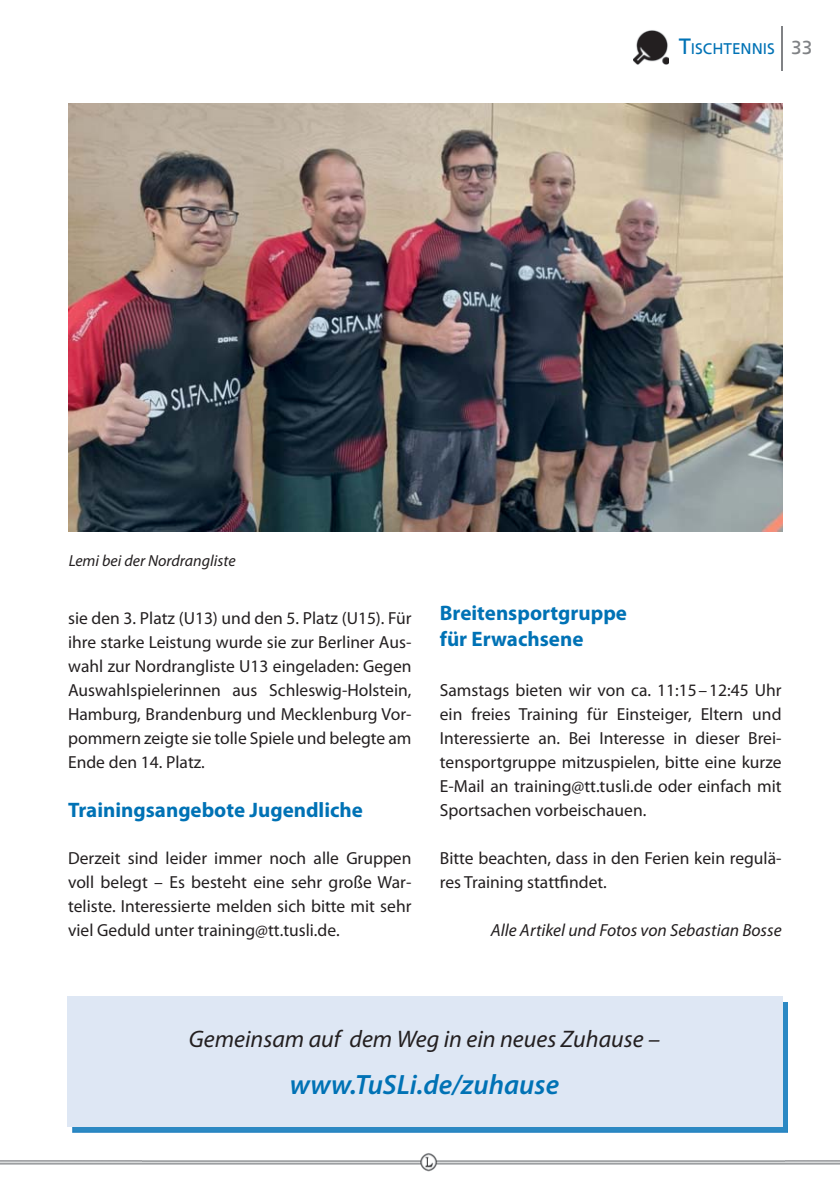
<style>
.page{position:relative;width:840px;height:1191px;background:#fff}
.page>*{position:absolute;margin:0;border:0;box-sizing:border-box;transform-origin:0 0}
.t1{font:italic 600 28px "Myriad Pro";color:#0072b5}
.t2{font:italic 24px "Myriad Pro";color:#231f20}
.t3{font:700 21px/26px "Myriad Pro";color:#0072b5}
.t4{font:17.6px/24px "Myriad Pro";color:#231f20;text-align:justify}
.t5{font:italic 17.6px "Myriad Pro";color:#231f20}
.t6{font:italic 16px "Myriad Pro";color:#231f20}
.t7{font:15.4px "Frutiger";color:#0072b5}
.s1{font-size:22px}
.s2{font-size:19px;color:#808285}
</style>
<div class="page">
<hr style="left:781px;top:26px;width:1px;height:45px;background:#808285">
<img style="left:0;top:1132px;width:143px;height:30px">
<img style="left:143px;top:1132px;width:642px;height:30px">
<img style="left:785px;top:1125px;width:54px;height:37px">
<img style="left:0;top:1162px;width:839px;height:10px">
<img style="left:633px;top:30px;width:35px;height:35px">
<img style="left:69px;top:103px;width:712px;height:428px">
<div style="left:72px;top:1002px;width:715px;height:130px;background:#2c89c3"></div>
<div style="left:67px;top:996px;width:714px;height:131px;background:#dee7f4"></div>
<p class="t7" style="left:678px;top:40px;width:135px"><span class="s1">T</span>ISCHTENNIS <span class="s2">33</span></p>
<p class="t6" style="left:69px;top:554px;width:168px">Lemi bei der Nordrangliste</p>
<p class="t4" style="left:68px;top:608px;width:345px">sie den 3. Platz (U13) und den 5. Platz (U15). Für ihre starke Leistung wurde sie zur Berliner Aus&shy;wahl zur Nordrangliste U13 eingeladen: Gegen Auswahlspielerinnen aus Schleswig-Holstein, Hamburg, Brandenburg und Mecklenburg Vor&shy;pommern zeigte sie tolle Spiele und belegte am Ende den 14. Platz.</p>
<p class="t3" style="left:68px;top:799px;width:296px">Trainingsangebote Jugendliche</p>
<p class="t4" style="left:68px;top:848px;width:344px">Derzeit sind leider immer noch alle Gruppen voll belegt – Es besteht eine sehr große War&shy;teliste. Interessierte melden sich bitte mit sehr viel Geduld unter training@tt.tusli.de.</p>
<p class="t3" style="left:439px;top:602px;width:188px">Breitensportgruppe für Erwachsene</p>
<p class="t4" style="left:439px;top:680px;width:343px">Samstags bieten wir von ca. 11:15–12:45 Uhr ein freies Training für Einsteiger, Eltern und Interessierte an. Bei Interesse in dieser Brei&shy;tensportgruppe mitzuspielen, bitte eine kurze E-Mail an training@tt.tusli.de oder einfach mit Sportsachen vorbeischauen.</p>
<p class="t4" style="left:439px;top:848px;width:343px">Bitte beachten, dass in den Ferien kein regulä&shy;res Training stattfindet.</p>
<p class="t5" style="left:490px;top:923px;width:292px">Alle Artikel und Fotos von Sebastian Bosse</p>
<h2 class="t2" style="left:189px;top:1030px;width:472px">Gemeinsam auf dem Weg in ein neues Zuhause –</h2>
<h1 class="t1" style="left:290px;top:1074px;width:270px">www.TuSLi.de/zuhause</h1>
</div>
